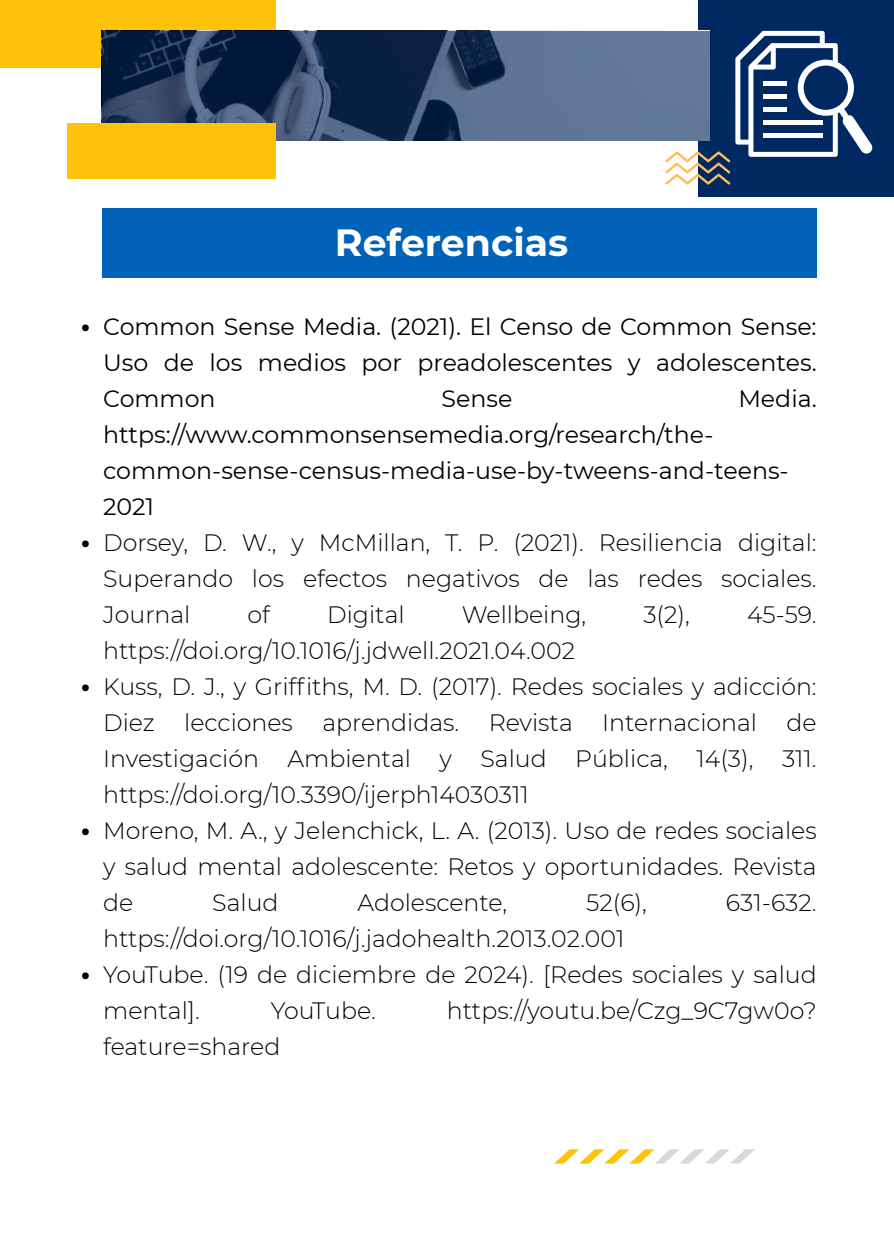
<style>
.page{position:relative;width:894px;height:1233px;background:#fff}
.page>*{position:absolute;margin:0;border:0;box-sizing:border-box;transform-origin:0 0}
.t1{font:700 37.8px "Montserrat";color:#fff}
.t2{font:300 23.7px/36px "Montserrat";color:#000}
.t3{font:23.7px/36px "Montserrat";color:#000;text-align:justify}
</style>
<div class="page">
<div style="left:697px;top:0;width:196px;height:197px;background:#002961"></div>
<div style="left:0;top:0;width:276px;height:68px;background:#fec209"></div>
<svg style="left:554px;top:1149px;width:200px;height:15px"></svg>
<svg style="left:102px;top:31px;width:563px;height:109px"></svg>
<div style="left:67px;top:124px;width:209px;height:55px;background:#fec209"></div>
<div style="left:102px;top:209px;width:714px;height:69px;background:#0062b9"></div>
<svg style="left:665px;top:31px;width:207px;height:154px"></svg>
<hr style="left:763px;top:81px;width:24px;height:4px;background:#fff">
<hr style="left:763px;top:94px;width:24px;height:4px;background:#fff">
<hr style="left:763px;top:107px;width:24px;height:4px;background:#fff">
<hr style="left:763px;top:120px;width:59px;height:4px;background:#fff">
<hr style="left:763px;top:133px;width:59px;height:4px;background:#fff">
<svg style="left:82px;top:324px;width:7px;height:7px"></svg>
<svg style="left:82px;top:540px;width:7px;height:7px"></svg>
<svg style="left:82px;top:684px;width:7px;height:7px"></svg>
<svg style="left:82px;top:828px;width:7px;height:7px"></svg>
<svg style="left:82px;top:972px;width:7px;height:7px"></svg>
<h1 class="t1" style="left:335px;top:220px;width:235px">Referencias</h1>
<p class="t3" style="left:103px;top:308px;width:714px">Common Sense Media. (2021). El Censo de Common Sense:<br>Uso de los medios por preadolescentes y adolescentes.<br>Common</p>
<p class="t3" style="left:441px;top:380px;width:72px">Sense</p>
<p class="t3" style="left:738px;top:380px;width:80px">Media.</p>
<p class="t3" style="left:103px;top:416px;width:686px;text-align:left">https://www.commonsensemedia.org/research/the&shy;common-sense-census-media-use-by-tweens-and-teens-<br>2021</p>
<p class="t2" style="left:103px;top:524px;width:714px;text-align:justify">Dorsey, D. W., y McMillan, T. P. (2021). Resiliencia digital:<br>Superando los efectos negativos de las redes sociales.<br>Journal</p>
<p class="t2" style="left:247px;top:596px;width:24px">of</p>
<p class="t2" style="left:327px;top:596px;width:79px">Digital</p>
<p class="t2" style="left:461px;top:596px;width:126px">Wellbeing,</p>
<p class="t2" style="left:643px;top:596px;width:48px">3(2),</p>
<p class="t2" style="left:746px;top:596px;width:71px">45-59.</p>
<p class="t2" style="left:103px;top:632px;width:714px">https://doi.org/10.1016/j.jdwell.2021.04.002<br>Kuss, D. J., y Griffiths, M. D. (2017). Redes sociales y adicción:<br>Diez lecciones aprendidas. Revista Internacional de Investigación Ambiental y Salud Pública, 14(3), 311. https://doi.org/10.3390/ijerph14030311<br>Moreno, M. A., y Jelenchick, L. A. (2013). Uso de redes sociales y salud mental adolescente: Retos y oportunidades. Revista de</p>
<p class="t2" style="left:212px;top:884px;width:68px">Salud</p>
<p class="t2" style="left:357px;top:884px;width:151px">Adolescente,</p>
<p class="t2" style="left:586px;top:884px;width:62px">52(6),</p>
<p class="t2" style="left:725px;top:884px;width:92px">631-632.</p>
<p class="t2" style="left:103px;top:920px;width:714px">https://doi.org/10.1016/j.jadohealth.2013.02.001<br>YouTube. (19 de diciembre de 2024). [Redes sociales y salud mental].</p>
<p class="t2" style="left:271px;top:992px;width:107px">YouTube.</p>
<p class="t2" style="left:447px;top:992px;width:371px">https://youtu.be/Czg_9C7gw0o?</p>
<p class="t2" style="left:103px;top:1028px;width:179px">feature=shared</p>
</div>
